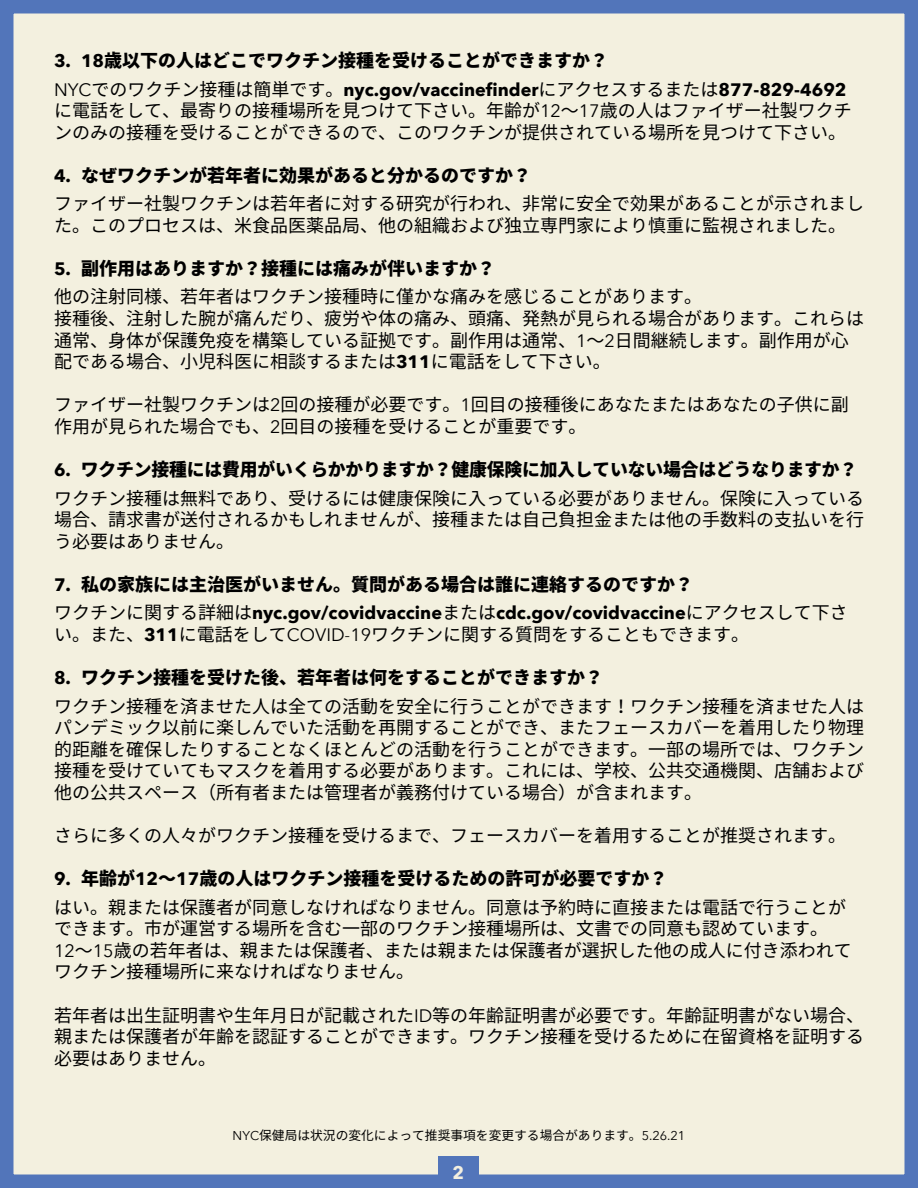
<style>
.page{position:relative;width:918px;height:1188px;background:#f3f0df}
.page>*{position:absolute;margin:0;border:0;box-sizing:border-box;transform-origin:0 0}
.t1{font:18px/21.6px "Noto Sans CJ Kjp";color:#000}
.t2{font:700 18px "Avenir Next";color:#000}
.t3{font:900 18px "Noto Sans CJ Kjp";color:#000}
.t4{font:700 18px "Avenir Next";color:#f3efe0}
.t5{font:12.75px "Noto Sans CJ Kjp";color:#000}
.s1{font-family:"Avenir Next";font-weight:700}
.s2{font-weight:400}
.s3{font-family:"Noto Sans CJ Kjp";font-weight:400}
.s4{font-family:"Avenir Next"}
.s5{font-weight:900}
</style>
<div class="page">
<div style="left:439px;top:1157px;width:40px;height:31px;background:#5275ba"></div>
<p class="t3" style="left:54px;top:50px;width:556px"><span class="s1">3. 18</span>歳以下の人はどこでワクチン接種を受けることができますか？</p>
<p class="t2" style="left:54px;top:74px;width:794px"><span class="s2">NYC</span><span class="s3">でのワクチン接種は簡単です。</span>nyc.gov/vaccinefinder<span class="s3">にアクセスするまたは</span>877-829-4692</p>
<p class="t1" style="left:54px;top:100px;width:799px">に電話をして、最寄りの接種場所を見つけて下さい。年齢が<span class="s4">12</span>～<span class="s4">17</span>歳の人はファイザー社製ワクチンのみの接種を受けることができるので、このワクチンが提供されている場所を見つけて下さい。</p>
<p class="t1" style="left:54px;top:162px;width:811px;line-height:28.3px"><span class="s1">4.</span> <span class="s5">なぜワクチンが若年者に効果があると分かるのですか？<br></span>ファイザー社製ワクチンは若年者に対する研究が行われ、非常に安全で効果があることが示されまし</p>
<p class="t1" style="left:54px;top:215px;width:793px">た。このプロセスは、米食品医薬品局、他の組織および独立専門家により慎重に監視されました。</p>
<p class="t1" style="left:54px;top:255px;width:649px;line-height:28.3px"><span class="s1">5.</span> <span class="s5">副作用はありますか？接種には痛みが伴いますか？<br></span>他の注射同様、若年者はワクチン接種時に僅かな痛みを感じることがあります。</p>
<p class="t1" style="left:54px;top:308px;width:811px">接種後、注射した腕が痛んだり、疲労や体の痛み、頭痛、発熱が見られる場合があります。これらは通常、身体が保護免疫を構築している証拠です。副作用は通常、<span class="s4">1</span>～<span class="s4">2</span>日間継続します。副作用が心配である場合、小児科医に相談するまたは<span class="s1">311</span>に電話をして下さい。</p>
<p class="t1" style="left:54px;top:394px;width:796px">ファイザー社製ワクチンは<span class="s4">2</span>回の接種が必要です。<span class="s4">1</span>回目の接種後にあなたまたはあなたの子供に副作用が見られた場合でも、<span class="s4">2</span>回目の接種を受けることが重要です。</p>
<p class="t1" style="left:54px;top:456px;width:811px;line-height:28.3px"><span class="s1">6.</span> <span class="s5">ワクチン接種には費用がいくらかかりますか？健康保険に加入していない場合はどうなりますか？</span>ワクチン接種は無料であり、受けるには健康保険に入っている必要がありません。保険に入っている</p>
<p class="t1" style="left:54px;top:509px;width:811px">場合、請求書が送付されるかもしれませんが、接種または自己負担金または他の手数料の支払いを行う必要はありません。</p>
<p class="t3" style="left:54px;top:574px;width:640px"><span class="s1">7.</span> 私の家族には主治医がいません。質問がある場合は誰に連絡するのですか？</p>
<p class="t2" style="left:54px;top:597px;width:795px"><span class="s3">ワクチンに関する詳細は</span>nyc.gov/covidvaccine<span class="s3">または</span>cdc.gov/covidvaccine<span class="s3">にアクセスして下さ</span></p>
<p class="t1" style="left:54px;top:624px;width:697px">い。また、<span class="s1">311</span>に電話をして<span class="s4">COVID-19</span>ワクチンに関する質問をすることもできます。</p>
<p class="t1" style="left:54px;top:664px;width:811px;line-height:28.3px"><span class="s1">8.</span> <span class="s5">ワクチン接種を受けた後、若年者は何をすることができますか？<br></span>ワクチン接種を済ませた人は全ての活動を安全に行うことができます！ワクチン接種を済ませた人は</p>
<p class="t1" style="left:54px;top:717px;width:811px;text-align:justify">パンデミック以前に楽しんでいた活動を再開することができ、またフェースカバーを着用したり物理的距離を確保したりすることなくほとんどの活動を行うことができます。一部の場所では、ワクチン接種を受けていてもマスクを着用する必要があります。これには、学校、公共交通機関、店舗および他の公共スペース（所有者または管理者が義務付けている場合）が含まれます。</p>
<p class="t1" style="left:54px;top:825px;width:793px">さらに多くの人々がワクチン接種を受けるまで、フェースカバーを着用することが推奨されます。</p>
<p class="t1" style="left:54px;top:865px;width:793px;line-height:28.3px"><span class="s1">9.</span> <span class="s5">年齢が</span><span class="s1">12</span><span class="s5">～</span><span class="s1">17</span><span class="s5">歳の人はワクチン接種を受けるための許可が必要ですか？<br></span>はい。親または保護者が同意しなければなりません。同意は予約時に直接または電話で行うことが</p>
<p class="t1" style="left:54px;top:918px;width:799px">できます。市が運営する場所を含む一部のワクチン接種場所は、文書での同意も認めています。<br><span class="s4">12</span>～<span class="s4">15</span>歳の若年者は、親または保護者、または親または保護者が選択した他の成人に付き添われてワクチン接種場所に来なければなりません。</p>
<p class="t1" style="left:54px;top:1005px;width:812px;text-align:justify">若年者は出生証明書や生年月日が記載された<span class="s4">ID</span>等の年齢証明書が必要です。年齢証明書がない場合、親または保護者が年齢を認証することができます。ワクチン接種を受けるために在留資格を証明する必要はありません。</p>
<p class="t5" style="left:233px;top:1129px;width:454px"><span class="s4">NYC</span>保健局は状況の変化によって推奨事項を変更する場合があります。<span class="s4">5.26.21</span></p>
<p class="t4" style="left:453px;top:1157px;width:13px">2</p>
</div>
